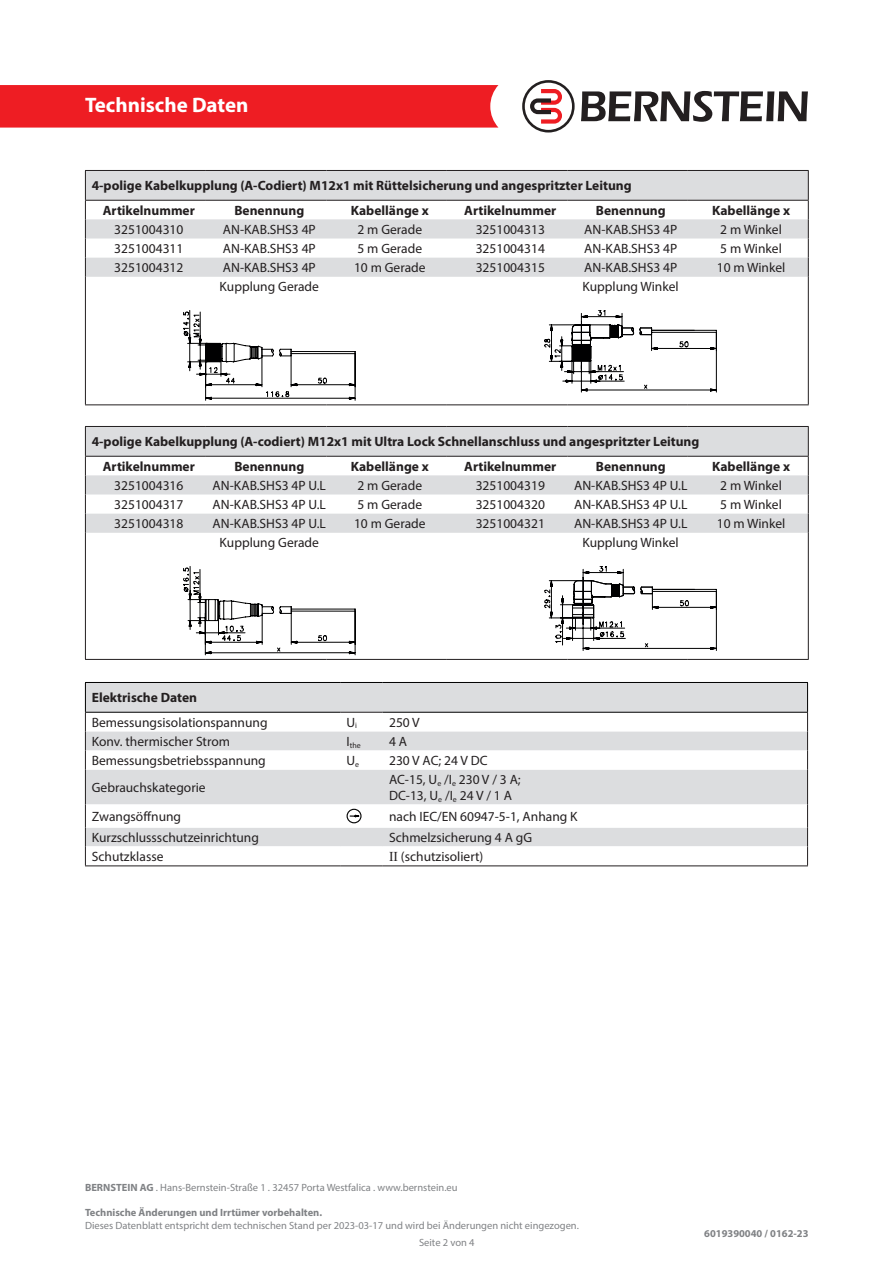
<style>
.page{position:relative;width:893px;height:1263px;background:#fff}
.page>*{position:absolute;margin:0;border:0;box-sizing:border-box;transform-origin:0 0}
.t1{font:700 21px "Myriad Pro";color:#fff}
.t2{font:13.5px "Myriad Pro";color:#231f20}
.t3{font:700 13.5px "Myriad Pro";color:#231f20}
.t4{font:10.5px "Myriad Pro";color:#808285}
.t5{font:700 10.5px "Myriad Pro";color:#808285}
.t6{font:7.8px "Myriad Pro";color:#231f20}
.s1{font-family:"Times New Roman"}
.s2{font-weight:700}
</style>
<div class="page">
<div style="left:0;top:85px;width:498px;height:43px;background:#ee1d23"></div>
<svg style="left:581px;top:91px;width:227px;height:31px"></svg>
<svg style="left:522px;top:80px;width:53px;height:53px"></svg>
<svg style="left:86px;top:770px;width:721px;height:76px;fill:#dcdddf"></svg>
<hr style="left:807px;top:770px;width:1px;height:34px;background:#231f20">
<svg style="left:807px;top:804px;width:1px;height:61px"></svg>
<hr style="left:85px;top:682px;width:255px;height:1px;background:#000">
<hr style="left:340px;top:682px;width:43px;height:1px;background:#000">
<hr style="left:383px;top:682px;width:425px;height:1px;background:#000">
<hr style="left:85px;top:865px;width:255px;height:1px;background:#231f20">
<hr style="left:340px;top:865px;width:43px;height:1px;background:#231f20">
<hr style="left:383px;top:865px;width:425px;height:1px;background:#231f20">
<svg style="left:85px;top:683px;width:723px;height:87px"></svg>
<hr style="left:85px;top:770px;width:1px;height:34px;background:#231f20">
<svg style="left:85px;top:804px;width:1px;height:61px"></svg>
<svg style="left:347px;top:809px;width:15px;height:14px"></svg>
<svg style="left:86px;top:171px;width:722px;height:106px;fill:#dcdddf"></svg>
<hr style="left:85px;top:170px;width:121px;height:1px;background:#231f20">
<hr style="left:206px;top:170px;width:120px;height:1px;background:#231f20">
<hr style="left:326px;top:170px;width:121px;height:1px;background:#231f20">
<hr style="left:447px;top:170px;width:120px;height:1px;background:#231f20">
<hr style="left:567px;top:170px;width:121px;height:1px;background:#231f20">
<hr style="left:688px;top:170px;width:121px;height:1px;background:#231f20">
<svg style="left:85px;top:171px;width:1px;height:106px"></svg>
<svg style="left:808px;top:171px;width:1px;height:106px"></svg>
<hr style="left:85px;top:277px;width:1px;height:127px;background:#231f20">
<hr style="left:808px;top:277px;width:1px;height:127px;background:#231f20">
<hr style="left:85px;top:404px;width:121px;height:1px;background:#231f20">
<hr style="left:206px;top:404px;width:120px;height:1px;background:#231f20">
<hr style="left:326px;top:404px;width:121px;height:1px;background:#231f20">
<hr style="left:447px;top:404px;width:120px;height:1px;background:#231f20">
<hr style="left:567px;top:404px;width:121px;height:1px;background:#231f20">
<hr style="left:688px;top:404px;width:121px;height:1px;background:#231f20">
<hr style="left:85px;top:200px;width:121px;height:1px;background:#231f20">
<hr style="left:206px;top:200px;width:120px;height:1px;background:#231f20">
<hr style="left:326px;top:200px;width:121px;height:1px;background:#231f20">
<hr style="left:447px;top:200px;width:120px;height:1px;background:#231f20">
<hr style="left:567px;top:200px;width:121px;height:1px;background:#231f20">
<hr style="left:688px;top:200px;width:121px;height:1px;background:#231f20">
<svg style="left:183px;top:310px;width:172px;height:91px"></svg>
<svg style="left:544px;top:310px;width:173px;height:82px"></svg>
<svg style="left:86px;top:427px;width:722px;height:106px;fill:#dcdddf"></svg>
<hr style="left:85px;top:426px;width:121px;height:1px;background:#231f20">
<hr style="left:206px;top:426px;width:120px;height:1px;background:#231f20">
<hr style="left:326px;top:426px;width:121px;height:1px;background:#231f20">
<hr style="left:447px;top:426px;width:120px;height:1px;background:#231f20">
<hr style="left:567px;top:426px;width:121px;height:1px;background:#231f20">
<hr style="left:688px;top:426px;width:121px;height:1px;background:#231f20">
<svg style="left:85px;top:427px;width:1px;height:106px"></svg>
<svg style="left:808px;top:427px;width:1px;height:106px"></svg>
<hr style="left:85px;top:533px;width:1px;height:126px;background:#231f20">
<hr style="left:808px;top:533px;width:1px;height:126px;background:#231f20">
<hr style="left:85px;top:659px;width:121px;height:1px;background:#231f20">
<hr style="left:206px;top:659px;width:120px;height:1px;background:#231f20">
<hr style="left:326px;top:659px;width:121px;height:1px;background:#231f20">
<hr style="left:447px;top:659px;width:120px;height:1px;background:#231f20">
<hr style="left:567px;top:659px;width:121px;height:1px;background:#231f20">
<hr style="left:688px;top:659px;width:121px;height:1px;background:#231f20">
<hr style="left:85px;top:456px;width:121px;height:1px;background:#231f20">
<hr style="left:206px;top:456px;width:120px;height:1px;background:#231f20">
<hr style="left:326px;top:456px;width:121px;height:1px;background:#231f20">
<hr style="left:447px;top:456px;width:120px;height:1px;background:#231f20">
<hr style="left:567px;top:456px;width:121px;height:1px;background:#231f20">
<hr style="left:688px;top:456px;width:121px;height:1px;background:#231f20">
<svg style="left:183px;top:566px;width:172px;height:89px"></svg>
<svg style="left:544px;top:566px;width:173px;height:85px"></svg>
<h1 class="t1" style="left:85px;top:91px;width:165px">Technische Daten</h1>
<p class="t3" style="left:92px;top:177px;width:541px">4-polige Kabelkupplung (A-Codiert) M12x1 mit Rüttelsicherung und angespritzter Leitung</p>
<p class="t3" style="left:103px;top:201px;width:94px">Artikelnummer</p>
<p class="t3" style="left:234px;top:201px;width:71px">Benennung</p>
<p class="t3" style="left:351px;top:201px;width:79px">Kabellänge x</p>
<p class="t3" style="left:464px;top:201px;width:94px">Artikelnummer</p>
<p class="t3" style="left:596px;top:201px;width:71px">Benennung</p>
<p class="t3" style="left:712px;top:201px;width:79px">Kabellänge x</p>
<p class="t2" style="left:114px;top:221px;width:71px">3251004310</p>
<p class="t2" style="left:223px;top:221px;width:94px">AN-KAB.SHS3 4P</p>
<p class="t2" style="left:357px;top:221px;width:66px">2 m Gerade</p>
<p class="t2" style="left:476px;top:221px;width:71px">3251004313</p>
<p class="t2" style="left:584px;top:221px;width:94px">AN-KAB.SHS3 4P</p>
<p class="t2" style="left:720px;top:221px;width:63px">2 m Winkel</p>
<p class="t2" style="left:114px;top:240px;width:71px">3251004311</p>
<p class="t2" style="left:223px;top:240px;width:94px">AN-KAB.SHS3 4P</p>
<p class="t2" style="left:357px;top:240px;width:66px">5 m Gerade</p>
<p class="t2" style="left:476px;top:240px;width:71px">3251004314</p>
<p class="t2" style="left:584px;top:240px;width:94px">AN-KAB.SHS3 4P</p>
<p class="t2" style="left:720px;top:240px;width:63px">5 m Winkel</p>
<p class="t2" style="left:114px;top:259px;width:71px">3251004312</p>
<p class="t2" style="left:223px;top:259px;width:94px">AN-KAB.SHS3 4P</p>
<p class="t2" style="left:354px;top:259px;width:73px">10 m Gerade</p>
<p class="t2" style="left:476px;top:259px;width:71px">3251004315</p>
<p class="t2" style="left:584px;top:259px;width:94px">AN-KAB.SHS3 4P</p>
<p class="t2" style="left:717px;top:259px;width:70px">10 m Winkel</p>
<p class="t2" style="left:220px;top:278px;width:101px">Kupplung Gerade</p>
<p class="t2" style="left:582px;top:278px;width:98px">Kupplung Winkel</p>
<p class="t3" style="left:92px;top:433px;width:609px">4-polige Kabelkupplung (A-codiert) M12x1 mit Ultra Lock Schnellanschluss und angespritzter Leitung</p>
<p class="t3" style="left:103px;top:457px;width:94px">Artikelnummer</p>
<p class="t3" style="left:234px;top:457px;width:71px">Benennung</p>
<p class="t3" style="left:351px;top:457px;width:79px">Kabellänge x</p>
<p class="t3" style="left:464px;top:457px;width:94px">Artikelnummer</p>
<p class="t3" style="left:596px;top:457px;width:71px">Benennung</p>
<p class="t3" style="left:712px;top:457px;width:79px">Kabellänge x</p>
<p class="t2" style="left:114px;top:477px;width:71px">3251004316</p>
<p class="t2" style="left:213px;top:477px;width:115px">AN-KAB.SHS3 4P U.L</p>
<p class="t2" style="left:357px;top:477px;width:66px">2 m Gerade</p>
<p class="t2" style="left:476px;top:477px;width:71px">3251004319</p>
<p class="t2" style="left:574px;top:477px;width:115px">AN-KAB.SHS3 4P U.L</p>
<p class="t2" style="left:720px;top:477px;width:63px">2 m Winkel</p>
<p class="t2" style="left:114px;top:496px;width:71px">3251004317</p>
<p class="t2" style="left:213px;top:496px;width:115px">AN-KAB.SHS3 4P U.L</p>
<p class="t2" style="left:357px;top:496px;width:66px">5 m Gerade</p>
<p class="t2" style="left:476px;top:496px;width:71px">3251004320</p>
<p class="t2" style="left:574px;top:496px;width:115px">AN-KAB.SHS3 4P U.L</p>
<p class="t2" style="left:720px;top:496px;width:63px">5 m Winkel</p>
<p class="t2" style="left:114px;top:515px;width:71px">3251004318</p>
<p class="t2" style="left:213px;top:515px;width:115px">AN-KAB.SHS3 4P U.L</p>
<p class="t2" style="left:354px;top:515px;width:73px">10 m Gerade</p>
<p class="t2" style="left:476px;top:515px;width:71px">3251004321</p>
<p class="t2" style="left:574px;top:515px;width:115px">AN-KAB.SHS3 4P U.L</p>
<p class="t2" style="left:717px;top:515px;width:70px">10 m Winkel</p>
<p class="t2" style="left:220px;top:534px;width:101px">Kupplung Gerade</p>
<p class="t2" style="left:582px;top:534px;width:98px">Kupplung Winkel</p>
<p class="t3" style="left:92px;top:689px;width:107px">Elektrische Daten</p>
<p class="t2" style="left:92px;top:714px;width:177px">Bemessungsisolationspannung</p>
<p class="t2" style="left:347px;top:714px;width:12px">U<sub>i</sub></p>
<p class="t2" style="left:389px;top:714px;width:32px">250 V</p>
<p class="t2" style="left:92px;top:733px;width:140px">Konv. thermischer Strom</p>
<p class="t6" style="left:347px;top:740px;width:16px"><sup>I</sup>the</p>
<p class="t2" style="left:389px;top:733px;width:20px">4 A</p>
<p class="t2" style="left:92px;top:752px;width:176px">Bemessungsbetriebsspannung</p>
<p class="t2" style="left:347px;top:752px;width:14px">U<sub>e</sub></p>
<p class="t2" style="left:389px;top:752px;width:100px">230 V AC; 24 V DC</p>
<p class="t2" style="left:92px;top:779px;width:115px">Gebrauchskategorie</p>
<p class="t2" style="left:389px;top:771px;width:133px">AC-15, U<sub>e</sub> /I<sub>e</sub> 230 V / 3 A;</p>
<p class="t2" style="left:389px;top:787px;width:124px">DC-13, U<sub>e</sub> /I<sub>e</sub> 24 V / 1 A</p>
<p class="t2" style="left:92px;top:808px;width:91px">Zwangsöffnung</p>
<p class="t2" style="left:389px;top:808px;width:190px">nach IEC/EN 60947-5-1, Anhang K</p>
<p class="t2" style="left:92px;top:829px;width:169px">Kurzschlussschutzeinrichtung</p>
<p class="t2" style="left:389px;top:829px;width:145px">Schmelzsicherung 4 A gG</p>
<p class="t2" style="left:92px;top:848px;width:73px">Schutzklasse</p>
<p class="t2" style="left:389px;top:848px;width:96px"><span class="s1">II</span> (schutzisoliert)</p>
<p class="t4" style="left:85px;top:1181px;width:374px"><span class="s2">BERNSTEIN AG</span> . Hans-Bernstein-Straße 1 . 32457 Porta Westfalica . www.bernstein.eu</p>
<p class="t5" style="left:85px;top:1206px;width:239px">Technische Änderungen und Irrtümer vorbehalten.</p>
<p class="t4" style="left:85px;top:1219px;width:495px">Dieses Datenblatt entspricht dem technischen Stand per 2023-03-17 und wird bei Änderungen nicht eingezogen.</p>
<p class="t4" style="left:419px;top:1236px;width:57px">Seite 2 von 4</p>
<p class="t5" style="left:704px;top:1227px;width:106px">6019390040 / 0162-23</p>
</div>
